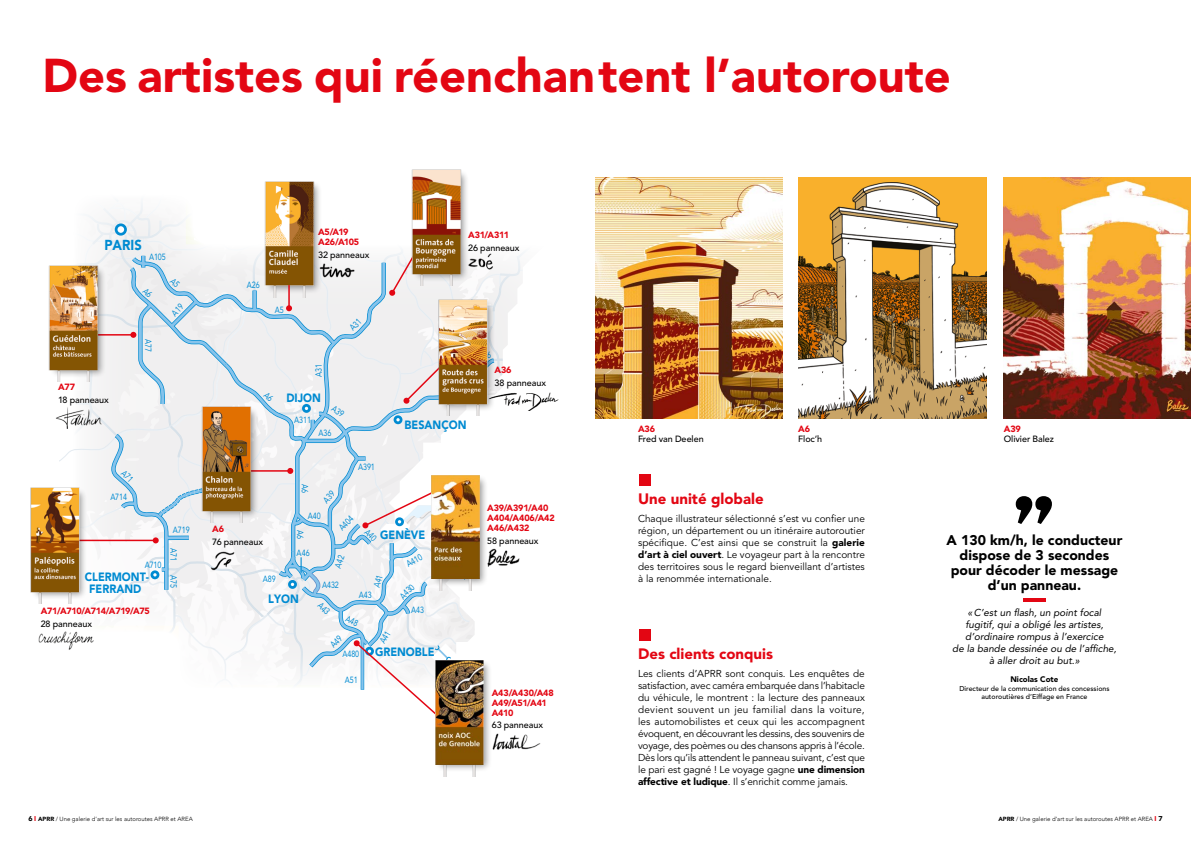
<style>
.page{position:relative;width:1191px;height:842px;background:#fff}
.page>*{position:absolute;margin:0;border:0;box-sizing:border-box;transform-origin:0 0}
.t1{font:900 47px "Avenir LT Std";color:#e30613}
.t2{font:900 15px "Avenir LT Std";color:#e30613}
.t3{font:900 14.4px "Avenir LT Std";color:#008bd2;scale:.9 1}
.t4{font:900 14px/15px "Avenir LT Std";color:#000;text-align:center}
.t5{font:900 12px "Avenir LT Std";color:#008bd2;scale:.9 1}
.t6{font:10px/12px "Avenir LT Std";letter-spacing:-.01em;color:#000;text-align:justify}
.t7{font:italic 10px/12px "Avenir LT Std";color:#000;text-align:center}
.t8{font:900 9px/10px "Avenir LT Std";letter-spacing:-.02em;color:#e30613}
.t9{font:500 9px "Avenir LT Std";letter-spacing:-.005em;color:#000}
.t10{font:9px "Avenir LT Std";letter-spacing:-.01em;color:#008bd2;scale:.8 1}
.t11{font:900 8px "Avenir LT Std";color:#000}
.t12{font:500 7px/8.4px "Avenir LT Std";color:#000;text-align:center}
.t13{font:300 6px "Avenir";color:#000}
.s1{font-weight:900}
.s2{font-weight:900;font-size:7px}
.s3{font-weight:900;font-size:7px;color:#e30613}
</style>
<div class="page">
<img style="left:38px;top:633px;width:21px;height:11px">
<img style="left:264px;top:181px;width:52px;height:8px">
<img style="left:492px;top:733px;width:49px;height:17px">
<img style="left:48px;top:265px;width:11px;height:116px">
<img style="left:30px;top:487px;width:29px;height:116px">
<div style="left:435px;top:660px;width:57px;height:112px;background:#000;opacity:.4"></div>
<img style="left:435px;top:718px;width:51px;height:58px">
<img style="left:411px;top:169px;width:52px;height:20px">
<img style="left:798px;top:177px;width:188px;height:241px">
<img style="left:595px;top:177px;width:187px;height:241px">
<img style="left:1003px;top:177px;width:188px;height:241px">
<img style="left:435px;top:718px;width:48px;height:46px">
<hr style="left:1023px;top:598px;width:22px;height:4px;background:#e30613">
<svg style="left:1015px;top:496px;width:37px;height:28px"></svg>
<div style="left:639px;top:629px;width:11px;height:12px;background:#e30613"></div>
<div style="left:639px;top:474px;width:11px;height:11px;background:#e30613"></div>
<svg style="left:59px;top:189px;width:500px;height:529px"></svg>
<h1 class="t1" style="left:43px;top:47px;width:910px">Des artistes qui réenchantent l’autoroute</h1>
<h3 class="t3" style="left:104px;top:236px;width:43px">PARIS</h3>
<p class="t10" style="left:149px;top:251px;width:23px">A105</p>
<p class="t8" style="left:58px;top:382px;width:19px">A77</p>
<p class="t9" style="left:58px;top:395px;width:52px">18 panneaux</p>
<p class="t10" style="left:110px;top:491px;width:23px">A714</p>
<p class="t10" style="left:173px;top:524px;width:23px">A719</p>
<p class="t10" style="left:145px;top:560px;width:23px">A710</p>
<p class="t5" style="left:85px;top:569px;width:73px">CLERMONT-</p>
<p class="t5" style="left:89px;top:581px;width:59px">FERRAND</p>
<p class="t8" style="left:41px;top:606px;width:111px">A71/A710/A714/A719/A75</p>
<p class="t9" style="left:41px;top:618px;width:53px">28 panneaux</p>
<p class="t10" style="left:179px;top:548px;width:18px;rotate:90deg">A71</p>
<p class="t10" style="left:179px;top:575px;width:18px;rotate:90deg">A75</p>
<p class="t10" style="left:247px;top:279px;width:18px">A26</p>
<p class="t10" style="left:275px;top:304px;width:13px">A5</p>
<p class="t8" style="left:318px;top:227px;width:43px">A5/A19<br>A26/A105</p>
<p class="t9" style="left:318px;top:250px;width:53px">32 panneaux</p>
<p class="t8" style="left:468px;top:230px;width:42px">A31/A311</p>
<p class="t9" style="left:468px;top:243px;width:53px">26 panneaux</p>
<p class="t8" style="left:212px;top:524px;width:13px">A6</p>
<p class="t9" style="left:212px;top:536px;width:52px">76 panneaux</p>
<p class="t10" style="left:313px;top:377px;width:18px;rotate:-90deg">A31</p>
<p class="t5" style="left:286px;top:391px;width:40px">DIJON</p>
<p class="t10" style="left:294px;top:414px;width:23px">A311</p>
<p class="t10" style="left:318px;top:428px;width:18px">A36</p>
<p class="t10" style="left:358px;top:461px;width:23px">A391</p>
<p class="t5" style="left:404px;top:417px;width:70px">BESANÇON</p>
<p class="t10" style="left:310px;top:484px;width:13px;rotate:90deg">A6</p>
<p class="t10" style="left:306px;top:530px;width:13px;rotate:90deg">A6</p>
<p class="t10" style="left:308px;top:511px;width:18px">A40</p>
<p class="t10" style="left:297px;top:548px;width:18px">A46</p>
<p class="t10" style="left:336px;top:525px;width:23px;rotate:-45deg">A404</p>
<p class="t5" style="left:380px;top:528px;width:52px">GENÈVE</p>
<p class="t10" style="left:404px;top:560px;width:23px;rotate:-29deg">A410</p>
<p class="t8" style="left:494px;top:365px;width:19px">A36</p>
<p class="t9" style="left:494px;top:378px;width:53px">38 panneaux</p>
<p class="t8" style="left:487px;top:503px;width:69px">A39/A391/A40<br>A404/A406/A42<br>A46/A432</p>
<p class="t9" style="left:487px;top:535px;width:53px">58 panneaux</p>
<p class="t10" style="left:263px;top:574px;width:18px">A89</p>
<p class="t5" style="left:268px;top:591px;width:35px">LYON</p>
<p class="t10" style="left:322px;top:580px;width:23px">A432</p>
<p class="t10" style="left:359px;top:590px;width:18px">A43</p>
<p class="t10" style="left:397px;top:594px;width:23px;rotate:-45deg">A430</p>
<p class="t10" style="left:411px;top:605px;width:18px">A43</p>
<p class="t10" style="left:342px;top:649px;width:23px">A480</p>
<p class="t10" style="left:345px;top:674px;width:18px">A51</p>
<p class="t5" style="left:375px;top:644px;width:68px">GRENOBLE</p>
<p class="t8" style="left:492px;top:687px;width:64px">A43/A430/A48<br>A49/A51/A41<br>A410</p>
<p class="t9" style="left:492px;top:720px;width:53px">63 panneaux</p>
<p class="t8" style="left:638px;top:424px;width:19px">A36</p>
<p class="t9" style="left:638px;top:434px;width:67px">Fred van Deelen</p>
<p class="t8" style="left:798px;top:424px;width:13px">A6</p>
<p class="t9" style="left:798px;top:434px;width:26px">Floc’h</p>
<h2 class="t2" style="left:638px;top:489px;width:127px">Une unité globale</h2>
<p class="t6" style="left:638px;top:512px;width:228px">Chaque illustrateur sélectionné s’est vu confier une région, un département ou un itinéraire autoroutier spécifique. C’est ainsi que se construit la <span class="s1">galerie d’art à ciel ouvert</span>. Le voyageur part à la rencontre des territoires sous le regard bienveillant d’artistes à la renommée internationale.</p>
<h2 class="t2" style="left:638px;top:645px;width:137px">Des clients conquis</h2>
<p class="t6" style="left:638px;top:668px;width:228px">Les clients d’APRR sont conquis. Les enquêtes de satisfaction, avec caméra embarquée dans l’habitacle du véhicule, le montrent : la lecture des panneaux devient souvent un jeu familial dans la voiture, les automobilistes et ceux qui les accompagnent évoquent, en découvrant les dessins, des souvenirs de voyage, des poèmes ou des chansons appris à l’école.<br>Dès lors qu’ils attendent le panneau suivant, c’est que le pari est gagné ! Le voyage gagne <span class="s1">une dimension affective et ludique</span>. Il s’enrichit comme jamais.</p>
<p class="t8" style="left:1003px;top:424px;width:18px">A39</p>
<p class="t9" style="left:1003px;top:434px;width:52px">Olivier Balez</p>
<h3 class="t4" style="left:946px;top:532px;width:177px">A 130 km/h, le conducteur dispose de 3 secondes pour décoder le message d’un panneau.</h3>
<p class="t7" style="left:952px;top:607px;width:166px">«C’est un flash, un point focal fugitif, qui a obligé les artistes, d’ordinaire rompus à l’exercice<br>de la bande dessinée ou de l’affiche, à aller droit au but.»</p>
<p class="t11" style="left:1010px;top:674px;width:49px">Nicolas Cote</p>
<p class="t12" style="left:959px;top:684px;width:152px">Directeur de la communication des concessions autoroutières d’Eiffage en France</p>
<p class="t13" style="left:28px;top:815px;width:166px"><span class="s2">6</span> <span class="s3">I</span> <span class="s1">APRR</span> / Une galerie d’art sur les autoroutes APRR et AREA</p>
<p class="t13" style="left:998px;top:815px;width:166px"><span class="s1">APRR</span> / Une galerie d’art sur les autoroutes APRR et AREA <span class="s3">I</span> <span class="s2">7</span></p>
</div>
